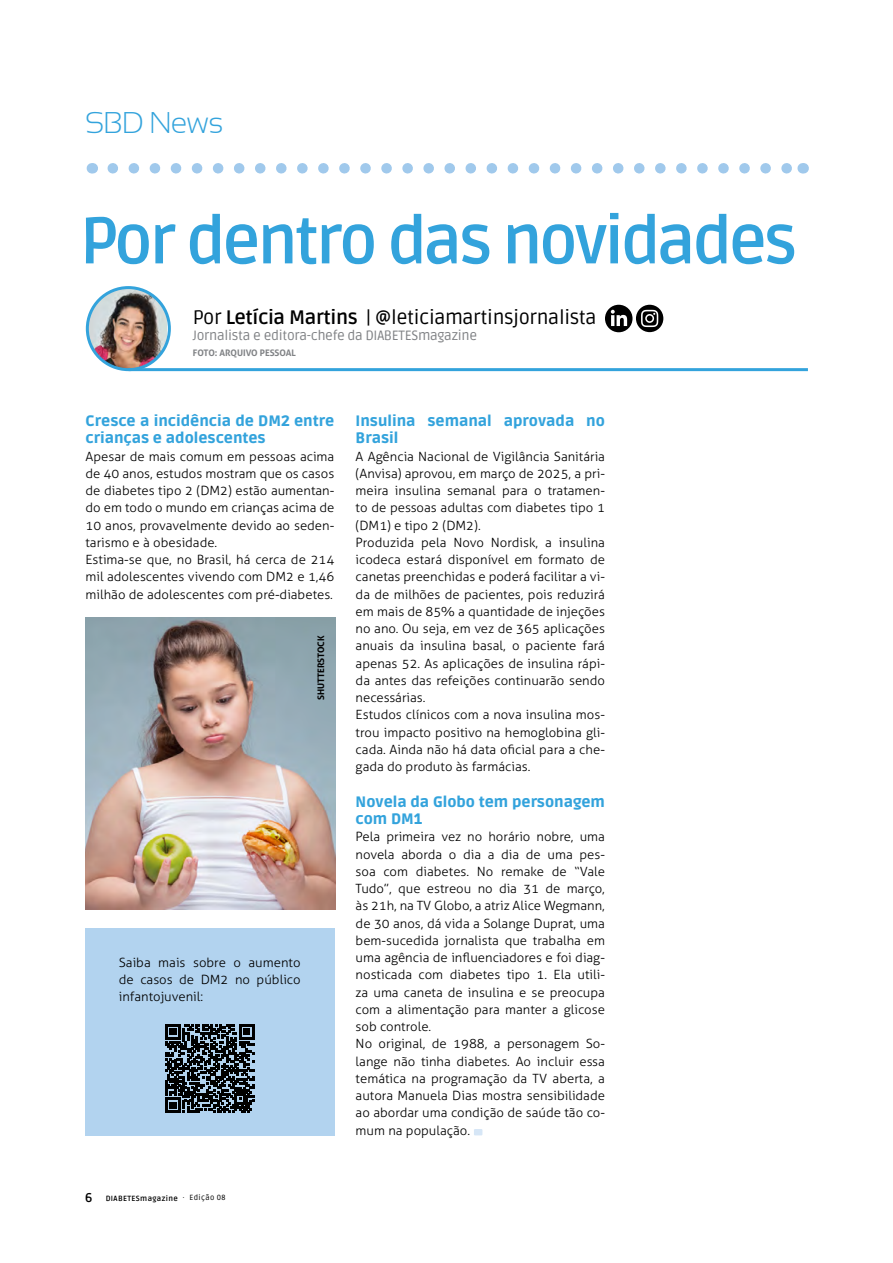
<style>
.page{position:relative;width:893px;height:1263px;background:#fff}
.page>*{position:absolute;margin:0;border:0;box-sizing:border-box;transform-origin:0 0}
.t1{font:700 65.4px "Ruda";letter-spacing:-.05em;color:#33a3dc}
.t2{font:300 30px "Sansation";letter-spacing:-.025em;color:#33a3dc}
.t3{font:19.5px "Ruda";letter-spacing:-.02em;color:#000}
.t4{font:900 15px/17.2px "Ruda";color:#33a3dc}
.t5{font:13.5px "Ruda";letter-spacing:-.02em;color:#808285}
.t6{font:300 12.75px/17.2px "Aller";color:#000}
.t7{font:700 12.75px "Ruda";color:#000}
.t8{font:700 9px "Aller";color:#808285}
.t9{font:700 9px "Aller";color:#000}
.t10{font:700 7.5px "Ruda";letter-spacing:.05em;color:#000}
.s1{font-weight:700}
.s2{font-weight:400}
</style>
<div class="page">
<img style="left:87px;top:288px;width:80px;height:82px">
<div style="left:86px;top:286px;width:85px;height:85px;border:3px solid #33a3dc;border-radius:50%"></div>
<hr style="left:129px;top:368px;width:679px;height:3px;background:#33a3dc">
<div style="left:605px;top:305px;width:27px;height:27px;background:#000;border-radius:50%"></div>
<svg style="left:611px;top:310px;width:16px;height:16px"></svg>
<svg style="left:636px;top:305px;width:27px;height:27px"></svg>
<svg style="left:641px;top:310px;width:17px;height:17px"></svg>
<svg style="left:113px;top:163px;width:679px;height:11px"></svg>
<div style="left:85px;top:928px;width:249px;height:207px;background:#b2d3ef"></div>
<svg style="left:165px;top:1024px;width:89px;height:89px"></svg>
<div style="left:474px;top:1129px;width:8px;height:6px;background:#d6e6f6"></div>
<img style="left:85px;top:617px;width:250px;height:292px">
<h2 class="t2" style="left:85px;top:106px;width:140px">SBD News</h2>
<h1 class="t1" style="left:80px;top:196px;width:719px">Por dentro das novidades</h1>
<h3 class="t3" style="left:193px;top:304px;width:405px">Por <span class="s1">Letícia Martins</span> | @leticiamartinsjornalista</h3>
<p class="t5" style="left:193px;top:326px;width:286px">Jornalista e editora-chefe da DIABETESmagazine</p>
<p class="t8" style="left:193px;top:348px;width:105px">FOTO: ARQUIVO PESSOAL</p>
<p class="t4" style="left:86px;top:411px;width:250px">Cresce a incidência de DM2 entre crianças e adolescentes</p>
<p class="t6" style="left:86px;top:447px;width:250px">Apesar de mais comum em pessoas acima de 40 anos, estudos mostram que os casos de diabetes tipo 2 (DM2) estão aumentan&shy;do em todo o mundo em crianças acima de 10 anos, provavelmente devido ao seden&shy;tarismo e à obesidade.<br>Estima-se que, no Brasil, há cerca de 214 mil adolescentes vivendo com DM2 e 1,46 milhão de adolescentes com pré-diabetes.</p>
<p class="t9" style="left:315px;top:700px;width:66px;rotate:-90deg">SHUTTERSTOCK</p>
<p class="t6" style="left:119px;top:954px;width:183px;text-align:justify">Saiba mais sobre o aumento de casos de DM2 no público infantojuvenil:</p>
<p class="t4" style="left:356px;top:411px;width:251px">Insulina semanal aprovada no<br>Brasil</p>
<p class="t6" style="left:356px;top:447px;width:251px">A Agência Nacional de Vigilância Sanitária (Anvisa) aprovou, em março de 2025, a pri&shy;meira insulina semanal para o tratamen&shy;to de pessoas adultas com diabetes tipo 1 (DM1) e tipo 2 (DM2).<br>Produzida pela Novo Nordisk, a insulina icodeca estará disponível em formato de canetas preenchidas e poderá facilitar a vi&shy;da de milhões de pacientes, pois reduzirá em mais de 85% a quantidade de injeções no ano. Ou seja, em vez de 365 aplicações anuais da insulina basal, o paciente fará apenas 52. As aplicações de insulina rápi&shy;da antes das refeições continuarão sendo necessárias.<br>Estudos clínicos com a nova insulina mos&shy;trou impacto positivo na hemoglobina gli&shy;cada. Ainda não há data oficial para a che&shy;gada do produto às farmácias.</p>
<p class="t4" style="left:356px;top:792px;width:251px">Novela da Globo tem personagem com DM1</p>
<p class="t6" style="left:356px;top:828px;width:251px">Pela primeira vez no horário nobre, uma novela aborda o dia a dia de uma pes&shy;soa com diabetes. No remake de “Vale Tudo”, que estreou no dia 31 de março, às 21h, na TV Globo, a atriz Alice Wegmann, de 30 anos, dá vida a Solange Duprat, uma bem-sucedida jornalista que trabalha em uma agência de influenciadores e foi diag&shy;nosticada com diabetes tipo 1. Ela utili&shy;za uma caneta de insulina e se preocupa com a alimentação para manter a glicose sob controle.<br>No original, de 1988, a personagem So&shy;lange não tinha diabetes. Ao incluir essa temática na programação da TV aberta, a autora Manuela Dias mostra sensibilidade ao abordar uma condição de saúde tão co&shy;mum na população.</p>
<p class="t7" style="left:85px;top:1189px;width:9px">6</p>
<p class="t10" style="left:106px;top:1193px;width:121px">DIABETESmagazine <span class="s2">· Edição 08</span></p>
</div>
